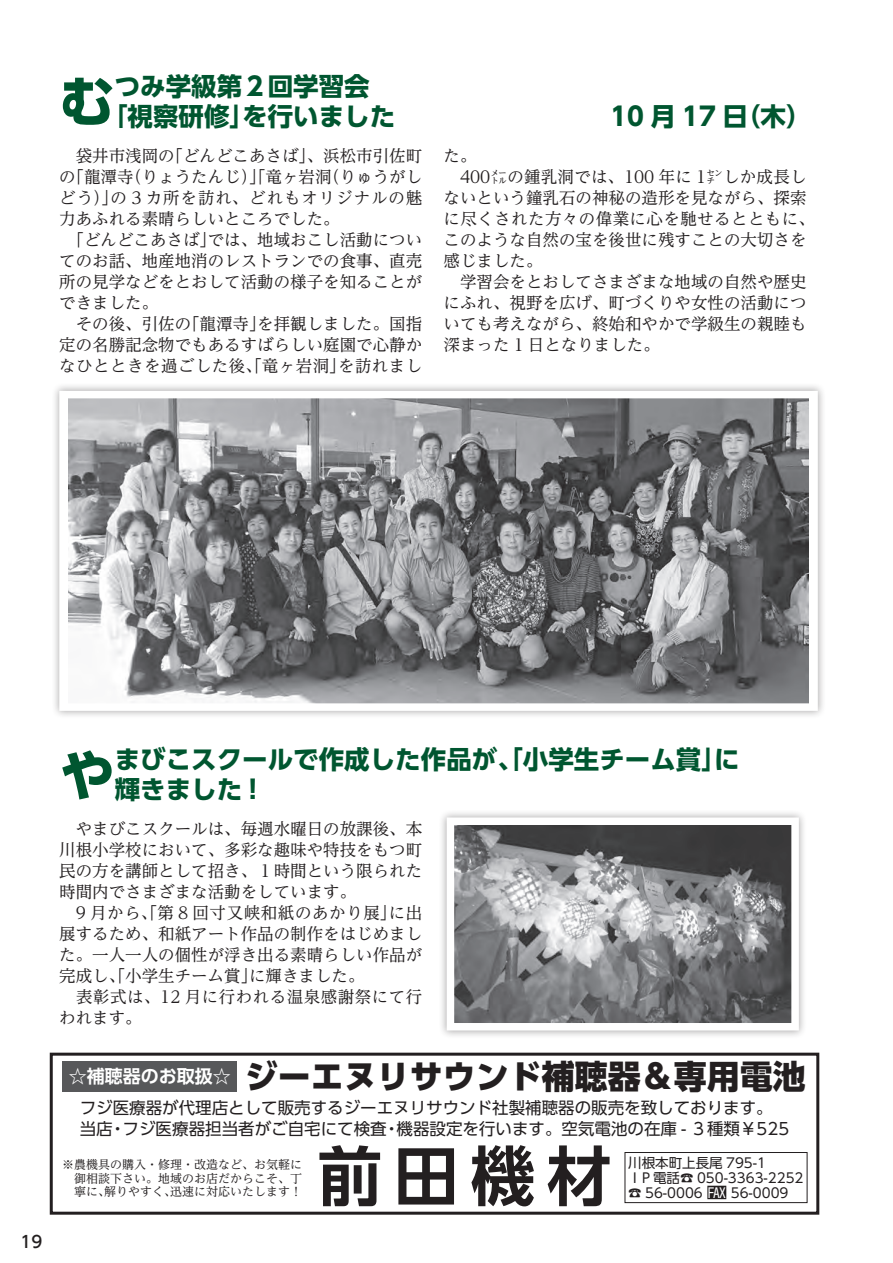
<style>
.page{position:relative;width:893px;height:1263px;background:#fff}
.page>*{position:absolute;margin:0;border:0;box-sizing:border-box;transform-origin:0 0}
.t1{font:700 64.5px "UD Shin Go Pro De";color:#231f20}
.t2{font:700 55.5px "UD Shin Go Pro";color:#005630}
.t3{font:800 33px "UD Shin Go Pro";color:#231f20}
.t4{font:700 25.5px "UD Shin Go Pro";color:#005630}
.t5{font:700 18px "UD Shin Go Pro De";color:#fff}
.t6{font:16.5px/21px "UD Reimin Pro";color:#231f20}
.t7{font:16.5px "UD Shin Go Pro";color:#231f20}
.t8{font:16.5px/21px "UD Reimin Pro";letter-spacing:.03em;color:#231f20}
.t9{font:16.5px/21px "UD Reimin Pro";letter-spacing:.055em;color:#231f20}
.t10{font:16.5px "UD Reimin Pro";letter-spacing:.035em;color:#231f20}
.t11{font:500 16.5px "UD Shin Go Pro";color:#231f20}
.t12{font:13.5px "UD Shin Go Pro";color:#231f20}
.t13{font:12px/13.5px "UD Reimin Pro";color:#231f20;text-align:right}
.s1{color:#fff}
</style>
<div class="page">
<svg style="left:49px;top:1052px;width:771px;height:163px"></svg>
<div style="left:63px;top:1061px;width:174px;height:30px;background:#57585a"></div>
<div style="left:707px;top:1186px;width:19px;height:13px;background:#231f20"></div>
<div style="left:625px;top:1152px;width:182px;height:51px;border:1px solid #231f20"></div>
<div style="left:51px;top:383px;width:775px;height:336px;background:#231f20;opacity:.4"></div>
<img style="left:68px;top:400px;width:741px;height:302px">
<div style="left:59px;top:391px;width:759px;height:320px;border:8px solid #fff"></div>
<div style="left:438px;top:809px;width:369px;height:230px;background:#231f20;opacity:.4"></div>
<img style="left:456px;top:826px;width:334px;height:195px">
<div style="left:447px;top:817px;width:352px;height:213px;border:8px solid #fff"></div>
<p class="t4" style="left:115px;top:66px;width:256px">つみ学級第２回学習会</p>
<p class="t2" style="left:59px;top:56px;width:57px">む</p>
<p class="t4" style="left:242px;top:96px;width:155px">を行いました</p>
<p class="t4" style="left:102px;top:96px;width:154px">「視察研修」</p>
<p class="t6" style="left:167px;top:144px;width:257px">「どんどこあさば」、浜松市引佐町</p>
<p class="t6" style="left:59px;top:144px;width:117px">　袋井市浅岡の</p>
<p class="t6" style="left:125px;top:165px;width:208px">（りょうたんじ）」「竜ヶ岩洞</p>
<p class="t6" style="left:323px;top:165px;width:101px">（りゅうがし</p>
<p class="t9" style="left:111px;top:165px;width:313px;text-indent:-51px">「の龍潭寺<br>の 3 カ所を訪れ、どれもオリジナルの魅</p>
<p class="t6" style="left:59px;top:186px;width:282px">どう）」<br>力あふれる素晴らしいところでした。</p>
<p class="t6" style="left:208px;top:228px;width:216px">では、地域おこし活動につい</p>
<p class="t6" style="left:59px;top:228px;width:365px">　「どんどこあさば」<br>てのお話、地産地消のレストランでの食事、直売所の見学などをとおして活動の様子を知ることができました。</p>
<p class="t6" style="left:257px;top:312px;width:167px">を拝観しました。国指</p>
<p class="t6" style="left:183px;top:312px;width:84px">「龍潭寺」</p>
<p class="t6" style="left:59px;top:312px;width:133px">　その後、引佐の</p>
<p class="t6" style="left:59px;top:333px;width:365px">定の名勝記念物でもあるすばらしい庭園で心静か</p>
<p class="t6" style="left:338px;top:354px;width:86px">を訪れまし</p>
<p class="t8" style="left:59px;top:354px;width:288px">なひとときを過ごした後、「竜ヶ岩洞」</p>
<p class="t4" style="left:610px;top:96px;width:203px">10 月 17 （日木(</p>
<p class="t6" style="left:444px;top:144px;width:34px">た。</p>
<p class="t6" style="left:444px;top:165px;width:373px">　400㍍の鍾乳洞では、100 年に 1㌢しか成長しないという鐘乳石の神秘の造形を見ながら、探索に尽くされた方々の偉業に心を馳せるとともに、このような自然の宝を後世に残すことの大切さを感じました。</p>
<p class="t6" style="left:444px;top:270px;width:364px;text-align:justify">　学習会をとおしてさまざまな地域の自然や歴史にふれ、視野を広げ、町づくりや女性の活動についても考えながら、終始和やかで学級生の親睦も深まった 1 日となりました。</p>
<p class="t11" style="left:21px;top:1229px;width:23px">19</p>
<p class="t4" style="left:115px;top:739px;width:626px">まびこスクールで作成した作品が、「小学生チーム賞に」</p>
<p class="t2" style="left:59px;top:729px;width:57px">や</p>
<p class="t4" style="left:115px;top:769px;width:143px">輝きました !</p>
<p class="t6" style="left:59px;top:818px;width:365px;text-align:justify">　やまびこスクールは、毎週水曜日の放課後、本川根小学校において、多彩な趣味や特技をもつ町民の方を講師として招き、１時間という限られた時間内でさまざまな活動をしています。</p>
<p class="t6" style="left:389px;top:902px;width:35px">に出</p>
<p class="t10" style="left:59px;top:899px;width:339px">　9 月から、「第 8 回寸又峡和紙のあかり展」</p>
<p class="t6" style="left:59px;top:923px;width:365px">展するため、和紙アート作品の制作をはじめまし</p>
<p class="t6" style="left:59px;top:944px;width:365px">た。一人一人の個性が浮き出る素晴らしい作品が</p>
<p class="t6" style="left:249px;top:965px;width:117px">に輝きました。</p>
<p class="t6" style="left:59px;top:965px;width:199px">完成し、「小学生チーム賞」</p>
<p class="t8" style="left:59px;top:986px;width:364px">　表彰式は、12 月に行われる温泉感謝祭にて行われます。</p>
<p class="t3" style="left:245px;top:1049px;width:562px">ジーエヌリサウンド補聴器＆専用電池</p>
<p class="t5" style="left:69px;top:1062px;width:163px">☆補聴器のお取扱☆</p>
<p class="t7" style="left:80px;top:1095px;width:695px">フジ医療器が代理店として販売するジーエヌリサウンド社製補聴器の販売を致しております。</p>
<p class="t7" style="left:397px;top:1116px;width:394px">機器設定を行います。空気電池の在庫 ３- 種類￥525</p>
<p class="t7" style="left:123px;top:1116px;width:266px">フジ医療器担当者がご自宅にて検査</p>
<p class="t7" style="left:80px;top:1116px;width:34px">当店</p>
<p class="t7" style="left:109px;top:1116px;width:18px">・</p>
<p class="t7" style="left:383px;top:1116px;width:18px">・</p>
<p class="t13" style="left:62px;top:1157px;width:241px">※農機具の購入・修理・改造など、お気軽に御相談下さい。地域のお店だからこそ、丁迅速に対応いたします!</p>
<p class="t13" style="left:74px;top:1184px;width:37px">寧に、</p>
<p class="t13" style="left:104px;top:1184px;width:73px">解りやすく、</p>
<p class="t1" style="left:318px;top:1123px;width:295px">前田機材</p>
<p class="t12" style="left:628px;top:1151px;width:139px">川根本町上長尾 795-1</p>
<p class="t12" style="left:628px;top:1181px;width:162px">☎ 56-0006 <span class="s1">FAX</span> 56-0009</p>
<p class="t12" style="left:628px;top:1166px;width:177px">ＩＰ電話☎ 050-3363-2252</p>
</div>
